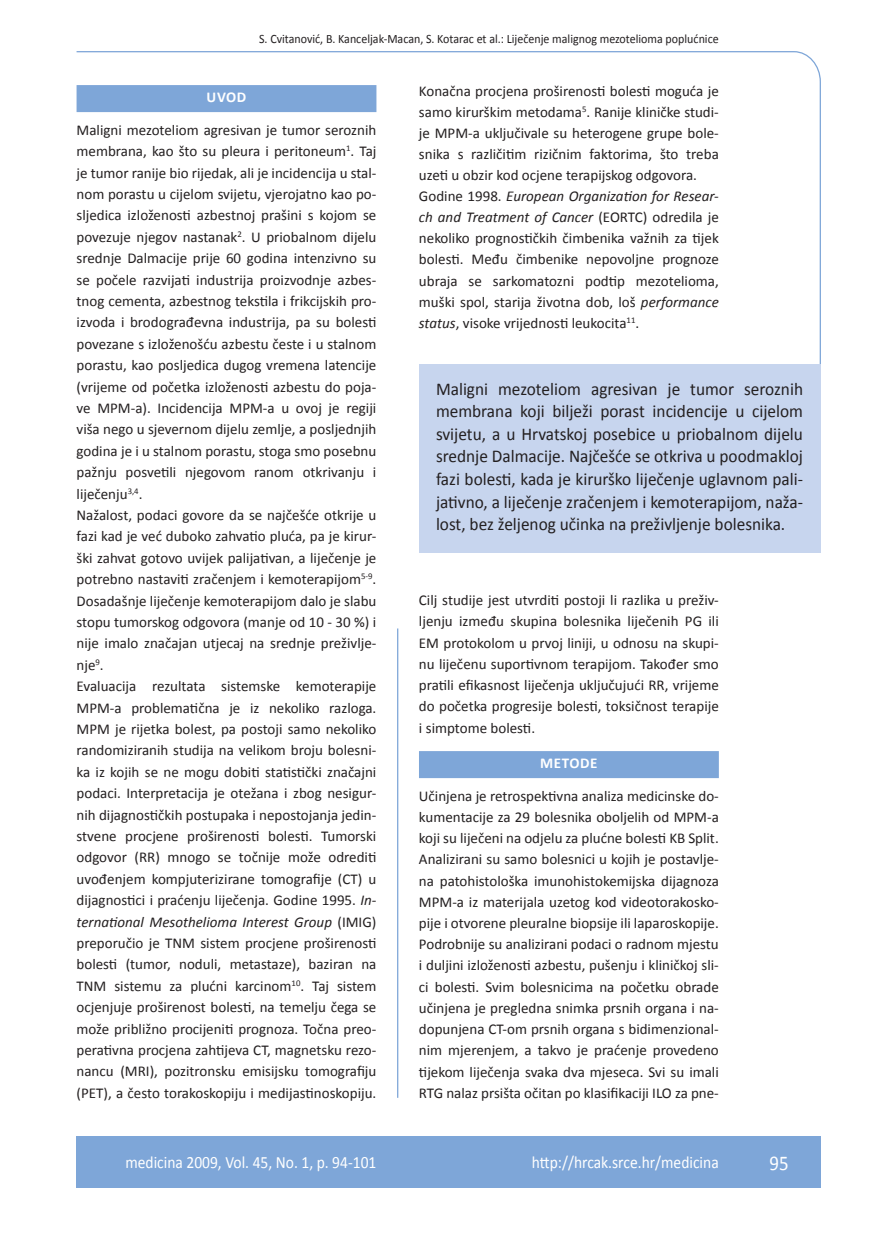
<style>
.page{position:relative;width:872px;height:1234px;background:#fff}
.page>*{position:absolute;margin:0;border:0;box-sizing:border-box;transform-origin:0 0}
.t1{font:21px "Calibri";color:#fff;scale:.9 1}
.anterfile{font:18px/22.5px "Calibri";color:#231f20;text-align:justify;scale:.96 1}
.t2{font:17.25px "Calibri";color:#fff;scale:.9 1}
.osnovni_tekst{font:15px/21.5px "Calibri";color:#231f20;text-align:justify}
.naslov_ruler{font:700 15px "Calibri";letter-spacing:.04em;color:#fff}
.glava{font:12.75px "Calibri";color:#231f20;scale:.94 1}
.s1{font-style:italic}
</style>
<div class="page">
<svg style="left:76px;top:51px;width:745px;height:315px"></svg>
<div style="left:77px;top:1135px;width:744px;height:51px;background:#7ea6d8"></div>
<div style="left:419px;top:364px;width:401px;height:189px;background:#c7d5ee"></div>
<hr style="left:397px;top:628px;width:1px;height:469px;background:#7ea6d8">
<div style="left:77px;top:85px;width:299px;height:27px;background:#7ea6d8"></div>
<div style="left:419px;top:751px;width:300px;height:27px;background:#7ea6d8"></div>
<p class="glava" style="left:259px;top:30px;width:490px">S. Cvitanović, B. Kanceljak-Macan, S. Kotarac et al.: Liječenje malignog mezotelioma poplućnice</p>
<p class="naslov_ruler" style="left:207px;top:88px;width:41px">UVOD</p>
<p class="osnovni_tekst" style="left:77px;top:118px;width:301px">Maligni mezoteliom agresivan je tumor seroznih membrana, kao što su pleura i peritoneum<sup>1</sup>. Taj je tumor ranije bio rijedak, ali je incidencija u stal&shy;nom porastu u cijelom svijetu, vjerojatno kao po&shy;sljedica izloženosti azbestnoj prašini s kojom se povezuje njegov nastanak<sup>2</sup>. U priobalnom dijelu srednje Dalmacije prije 60 godina intenzivno su se počele razvijati industrija proizvodnje azbes&shy;tnog cementa, azbestnog tekstila i frikcijskih pro&shy;izvoda i brodograđevna industrija, pa su bolesti povezane s izloženošću azbestu česte i u stalnom porastu, kao posljedica dugog vremena latencije (vrijeme od početka izloženosti azbestu do poja&shy;ve MPM-a). Incidencija MPM-a u ovoj je regiji viša nego u sjevernom dijelu zemlje, a posljednjih godina je i u stalnom porastu, stoga smo posebnu pažnju posvetili njegovom ranom otkrivanju i liječenju<sup>3,4</sup>.</p>
<p class="osnovni_tekst" style="left:77px;top:503px;width:301px">Nažalost, podaci govore da se najčešće otkrije u fazi kad je već duboko zahvatio pluća, pa je kirur&shy;ški zahvat gotovo uvijek palijativan, a liječenje je potrebno nastaviti zračenjem i kemoterapijom<sup>5-9</sup>.<br>Dosadašnje liječenje kemoterapijom dalo je slabu stopu tumorskog odgovora (manje od 10 - 30 %) i nije imalo značajan utjecaj na srednje preživlje&shy;nje<sup>9</sup>.</p>
<p class="osnovni_tekst" style="left:77px;top:674px;width:301px">Evaluacija rezultata sistemske kemoterapije MPM-a problematična je iz nekoliko razloga.<br>MPM je rijetka bolest, pa postoji samo nekoliko randomiziranih studija na velikom broju bolesni&shy;ka iz kojih se ne mogu dobiti statistički značajni podaci. Interpretacija je otežana i zbog nesigur&shy;nih dijagnostičkih postupaka i nepostojanja jedin&shy;stvene procjene proširenosti bolesti. Tumorski odgovor (RR) mnogo se točnije može odrediti uvođenjem kompjuterizirane tomografije (CT) u dijagnostici i praćenju liječenja. Godine 1995. <span class="s1">In&shy;ternational Mesothelioma Interest Group</span> (IMIG) preporučio je TNM sistem procjene proširenosti bolesti (tumor, noduli, metastaze), baziran na TNM sistemu za plućni karcinom<sup>10</sup>. Taj sistem ocjenjuje proširenost bolesti, na temelju čega se može približno procijeniti prognoza. Točna preo&shy;perativna procjena zahtijeva CT, magnetsku rezo&shy;nancu (MRI), pozitronsku emisijsku tomografiju (PET), a često torakoskopiju i medijastinoskopiju.</p>
<p class="osnovni_tekst" style="left:419px;top:80px;width:301px;line-height:21px">Konačna procjena proširenosti bolesti moguća je samo kirurškim metodama<sup>5</sup>. Ranije kliničke studi&shy;je MPM-a uključivale su heterogene grupe bole&shy;snika s različitim rizičnim faktorima, što treba uzeti u obzir kod ocjene terapijskog odgovora.</p>
<p class="osnovni_tekst" style="left:419px;top:185px;width:301px;line-height:21px">Godine 1998. <span class="s1">European Organization for Resear&shy;ch and Treatment of Cancer</span> (EORTC) odredila je nekoliko prognostičkih čimbenika važnih za tijek bolesti. Među čimbenike nepovoljne prognoze ubraja se sarkomatozni podtip mezotelioma, muški spol, starija životna dob, loš <span class="s1">performance status</span>, visoke vrijednosti leukocita<sup>11</sup>.</p>
<p class="anterfile" style="left:436px;top:377px;width:384px">Maligni mezoteliom agresivan je tumor seroznih membrana koji bilježi porast incidencije u cijelom svijetu, a u Hrvatskoj posebice u priobalnom dijelu srednje Dalmacije. Najčešće se otkriva u poodmakloj fazi bolesti, kada je kirurško liječenje uglavnom pali&shy;jativno, a liječenje zračenjem i kemoterapijom, naža&shy;lost, bez željenog učinka na preživljenje bolesnika.</p>
<p class="osnovni_tekst" style="left:419px;top:589px;width:301px">Cilj studije jest utvrditi postoji li razlika u preživ&shy;ljenju između skupina bolesnika liječenih PG ili EM protokolom u prvoj liniji, u odnosu na skupi&shy;nu liječenu suportivnom terapijom. Također smo pratili efikasnost liječenja uključujući RR, vrijeme do početka progresije bolesti, toksičnost terapije i simptome bolesti.</p>
<p class="naslov_ruler" style="left:540px;top:754px;width:59px">METODE</p>
<p class="osnovni_tekst" style="left:419px;top:784px;width:301px">Učinjena je retrospektivna analiza medicinske do&shy;kumentacije za 29 bolesnika oboljelih od MPM-a koji su liječeni na odjelu za plućne bolesti KB Split.<br>Analizirani su samo bolesnici u kojih je postavlje&shy;na patohistološka imunohistokemijska dijagnoza MPM-a iz materijala uzetog kod videotorakosko&shy;pije i otvorene pleuralne biopsije ili laparoskopije.<br>Podrobnije su analizirani podaci o radnom mjestu i duljini izloženosti azbestu, pušenju i kliničkoj sli&shy;ci bolesti. Svim bolesnicima na početku obrade učinjena je pregledna snimka prsnih organa i na&shy;dopunjena CT-om prsnih organa s bidimenzional&shy;nim mjerenjem, a takvo je praćenje provedeno tijekom liječenja svaka dva mjeseca. Svi su imali RTG nalaz prsišta očitan po klasifikaciji ILO za pne-</p>
<p class="t2" style="left:125px;top:1151px;width:280px">medicina 2009, Vol. 45, No. 1, p. 94-101</p>
<p class="t2" style="left:532px;top:1151px;width:209px">http://hrcak.srce.hr/medicina</p>
<p class="t1" style="left:769px;top:1149px;width:23px">95</p>
</div>
